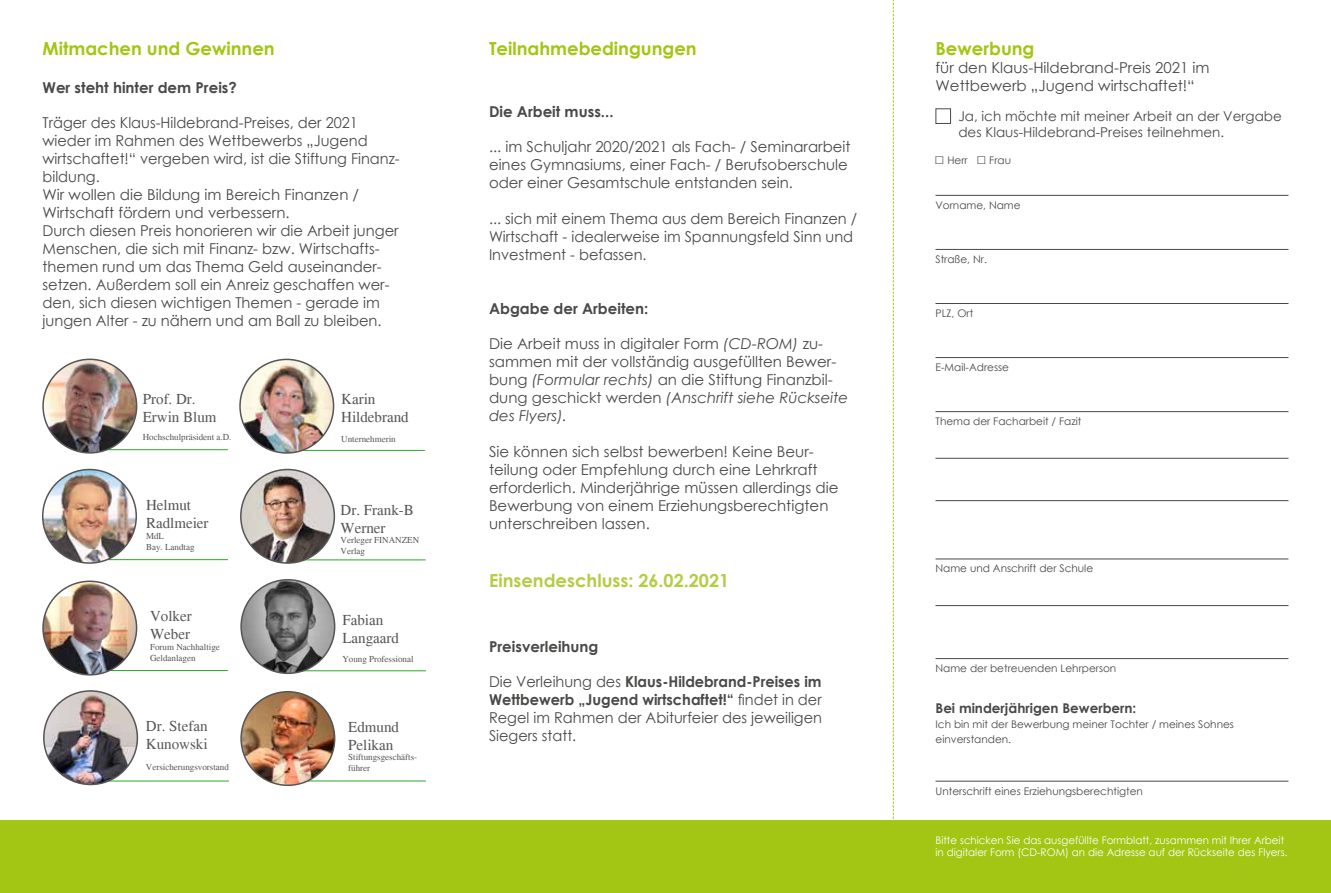
<style>
.page{position:relative;width:1331px;height:893px;background:#fff}
.page>*{position:absolute;margin:0;border:0;box-sizing:border-box;transform-origin:0 0}
.t1{font:700 18px "Century Gothic";color:#a2c613}
.t2{font:700 18px "Century Gothic";color:#b3cd44}
.t3{font:15px/18px "Century Gothic";color:#494948}
.t4{font:15px/18px "Times";color:#565656}
.t5{font:700 15px "Century Gothic";color:#494948}
.t6{font:13.5px/16.2px "Century Gothic";color:#494948}
.t7{font:700 13.5px "Century Gothic";color:#494948}
.t8{font:10.5px/15px "Century Gothic";color:#494948}
.t9{font:10.5px/12.6px "Century Gothic";color:#fff}
.t10{font:9px/10.8px "Times";color:#565656}
.s1{font-style:italic}
.s2{font-weight:700}
.s3{font-size:16.5px}
</style>
<div class="page">
<div style="left:0;top:820px;width:1331px;height:73px;background:#a2c613"></div>
<div style="left:935px;top:108px;width:16px;height:16px;border:1px solid #494948"></div>
<hr style="left:935px;top:195px;width:353px;height:1px;background:#494948">
<hr style="left:935px;top:249px;width:353px;height:1px;background:#494948">
<hr style="left:935px;top:303px;width:353px;height:1px;background:#494948">
<hr style="left:935px;top:357px;width:353px;height:1px;background:#494948">
<hr style="left:935px;top:411px;width:353px;height:1px;background:#494948">
<hr style="left:935px;top:458px;width:353px;height:1px;background:#494948">
<hr style="left:935px;top:500px;width:353px;height:1px;background:#494948">
<hr style="left:935px;top:559px;width:353px;height:1px;background:#494948">
<hr style="left:935px;top:605px;width:353px;height:1px;background:#494948">
<hr style="left:935px;top:658px;width:353px;height:1px;background:#494948">
<hr style="left:935px;top:781px;width:353px;height:1px;background:#494948">
<svg style="left:893px;top:0;width:1px;height:819px"></svg>
<hr style="left:90px;top:449px;width:138px;height:1px;background:#38aa34">
<hr style="left:287px;top:450px;width:138px;height:1px;background:#38aa34">
<hr style="left:90px;top:559px;width:138px;height:1px;background:#38aa34">
<img style="left:43px;top:359px;width:94px;height:94px;border-radius:47px">
<div style="left:42px;top:359px;width:95px;height:95px;border:2px solid #565656;border-radius:50%"></div>
<img style="left:240px;top:359px;width:94px;height:94px;border-radius:47px">
<div style="left:239px;top:359px;width:95px;height:95px;border:2px solid #565656;border-radius:50%"></div>
<img style="left:43px;top:469px;width:93px;height:94px;border-radius:46px">
<div style="left:42px;top:469px;width:95px;height:95px;border:2px solid #565656;border-radius:50%"></div>
<hr style="left:90px;top:670px;width:138px;height:1px;background:#38aa34">
<img style="left:43px;top:581px;width:94px;height:94px;border-radius:47px">
<div style="left:42px;top:580px;width:95px;height:96px;border:2px solid #565656;border-radius:50%"></div>
<hr style="left:288px;top:559px;width:138px;height:1px;background:#38aa34">
<hr style="left:288px;top:670px;width:138px;height:1px;background:#38aa34">
<hr style="left:91px;top:780px;width:138px;height:1px;background:#38aa34">
<hr style="left:288px;top:780px;width:138px;height:1px;background:#38aa34">
<img style="left:241px;top:469px;width:93px;height:94px;border-radius:47px">
<div style="left:240px;top:469px;width:95px;height:95px;border:2px solid #565656;border-radius:50%"></div>
<img style="left:241px;top:580px;width:94px;height:93px;border-radius:47px">
<div style="left:240px;top:579px;width:95px;height:95px;border:2px solid #565656;border-radius:50%"></div>
<img style="left:44px;top:691px;width:93px;height:93px;border-radius:47px">
<div style="left:43px;top:690px;width:95px;height:95px;border:2px solid #565656;border-radius:50%"></div>
<img style="left:241px;top:692px;width:94px;height:93px;border-radius:47px">
<div style="left:240px;top:691px;width:95px;height:95px;border:2px solid #565656;border-radius:50%"></div>
<p class="t1" style="left:43px;top:35px;width:234px">Mitmachen und Gewinnen</p>
<p class="t1" style="left:489px;top:35px;width:209px">Teilnahmebedingungen</p>
<p class="t5" style="left:43px;top:76px;width:196px">Wer steht hinter dem Preis?</p>
<p class="t3" style="left:43px;top:113px;width:359px">Träger des Klaus-Hildebrand-Preises, der 2021 wieder im Rahmen des Wettbewerbs „Jugend wirtschaftet!“ vergeben wird, ist die Stiftung Finanz&shy;bildung.<br>Wir wollen die Bildung im Bereich Finanzen / Wirtschaft fördern und verbessern.<br>Durch diesen Preis honorieren wir die Arbeit junger Menschen, die sich mit Finanz- bzw. Wirtschafts&shy;themen rund um das Thema Geld auseinander&shy;setzen. Außerdem soll ein Anreiz geschaffen wer&shy;den, sich diesen wichtigen Themen - gerade im jungen Alter - zu nähern und am Ball zu bleiben.</p>
<p class="t4" style="left:143px;top:390px;width:75px">Prof. Dr.<br>Erwin Blum</p>
<p class="t10" style="left:143px;top:432px;width:90px">Hochschulpräsident a.D.</p>
<p class="t4" style="left:146px;top:496px;width:64px">Helmut<br>Radlmeier</p>
<p class="t10" style="left:146px;top:531px;width:50px">MdL<br>Bay. Landtag</p>
<p class="t4" style="left:150px;top:607px;width:43px">Volker<br>Weber</p>
<p class="t10" style="left:150px;top:641px;width:71px">Forum Nachhaltige<br>Geldanlagen</p>
<p class="t4" style="left:146px;top:717px;width:63px">Dr. Stefan<br>Kunowski</p>
<p class="t10" style="left:146px;top:762px;width:84px">Versicherungsvorstand</p>
<p class="t4" style="left:341px;top:390px;width:69px">Karin<br>Hildebrand</p>
<p class="t10" style="left:341px;top:433px;width:56px">Unternehmerin</p>
<p class="t4" style="left:341px;top:500px;width:75px">Dr. Frank-B<br>Werner</p>
<p class="t10" style="left:341px;top:535px;width:80px">Verleger FINANZEN<br>Verlag</p>
<p class="t4" style="left:342px;top:611px;width:58px">Fabian<br>Langaard</p>
<p class="t10" style="left:342px;top:654px;width:73px">Young Professional</p>
<p class="t4" style="left:348px;top:717px;width:52px">Edmund<br>Pelikan</p>
<p class="t10" style="left:348px;top:752px;width:70px">Stiftungsgeschäfts&shy;führer</p>
<p class="t5" style="left:489px;top:100px;width:126px">Die Arbeit muss...</p>
<p class="t3" style="left:489px;top:137px;width:363px">... im Schuljahr 2020/2021 als Fach- / Seminararbeit eines Gymnasiums, einer Fach- / Berufsoberschule oder einer Gesamtschule entstanden sein.</p>
<p class="t3" style="left:489px;top:209px;width:370px">... sich mit einem Thema aus dem Bereich Finanzen /<br>Wirtschaft - idealerweise im Spannungsfeld Sinn und<br>Investment - befassen.</p>
<p class="t5" style="left:489px;top:297px;width:161px">Abgabe der Arbeiten:</p>
<p class="t3" style="left:489px;top:335px;width:361px">Die Arbeit muss in digitaler Form <span class="s1">(CD-ROM)</span> zu&shy;sammen mit der vollständig ausgefüllten Bewer&shy;bung <span class="s1">(Formular rechts)</span> an die Stiftung Finanzbil&shy;dung geschickt werden <span class="s1">(Anschrift siehe Rückseite des Flyers).</span></p>
<p class="t3" style="left:489px;top:443px;width:351px">Sie können sich selbst bewerben! Keine Beur&shy;teilung oder Empfehlung durch eine Lehrkraft erforderlich. Minderjährige müssen allerdings die Bewerbung von einem Erziehungsberechtigten unterschreiben lassen.</p>
<p class="t2" style="left:489px;top:567px;width:242px">Einsendeschluss: 26.02.2021</p>
<p class="t5" style="left:489px;top:635px;width:111px">Preisverleihung</p>
<p class="t3" style="left:489px;top:672px;width:335px;text-align:justify">Die Verleihung des <span class="s2">Klaus-Hildebrand-Preises im Wettbewerb „Jugend wirtschaftet!“</span> findet in der Regel im Rahmen der Abiturfeier des jeweiligen Siegers statt.</p>
<p class="t1" style="left:935px;top:35px;width:100px">Bewerbung</p>
<p class="t3" style="left:935px;top:58px;width:276px">für den Klaus-Hildebrand-Preis 2021 im<br>Wettbewerb „Jugend wirtschaftet!“</p>
<p class="t6" style="left:958px;top:108px;width:325px">Ja, ich möchte mit meiner Arbeit an der Vergabe des Klaus-Hildebrand-Preises teilnehmen.</p>
<p class="t8" style="left:934px;top:153px;width:78px"><span class="s3">□</span> Herr <span class="s3">□</span> Frau</p>
<p class="t8" style="left:935px;top:197px;width:87px">Vorname, Name</p>
<p class="t8" style="left:935px;top:251px;width:53px">Straße, Nr.</p>
<p class="t8" style="left:935px;top:306px;width:39px">PLZ, Ort</p>
<p class="t8" style="left:935px;top:360px;width:75px">E-Mail-Adresse</p>
<p class="t8" style="left:935px;top:414px;width:147px">Thema der Facharbeit / Fazit</p>
<p class="t8" style="left:935px;top:561px;width:159px">Name und Anschrift der Schule</p>
<p class="t8" style="left:935px;top:661px;width:182px">Name der betreuenden Lehrperson</p>
<p class="t7" style="left:935px;top:698px;width:202px">Bei minderjährigen Bewerbern:</p>
<p class="t8" style="left:935px;top:717px;width:300px">Ich bin mit der Bewerbung meiner Tochter / meines Sohnes einverstanden.</p>
<p class="t8" style="left:935px;top:783px;width:209px">Unterschrift eines Erziehungsberechtigten</p>
<p class="t9" style="left:935px;top:833px;width:354px">Bitte schicken Sie das ausgefüllte Formblatt, zusammen mit Ihrer Arbeit in digitaler Form (CD-ROM) an die Adresse auf der Rückseite des Flyers.</p>
</div>
